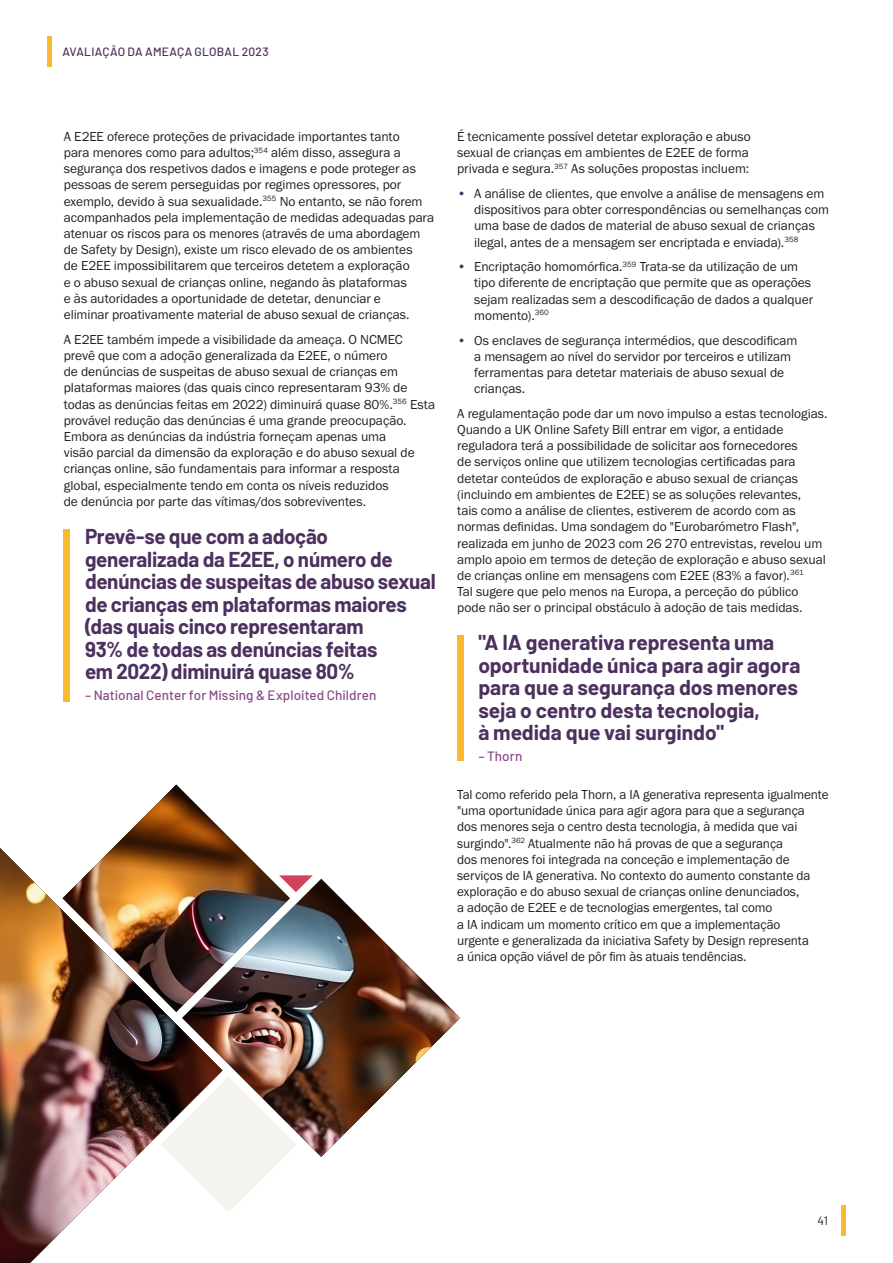
<style>
.page{position:relative;width:893px;height:1263px;background:#fff}
.page>*{position:absolute;margin:0;border:0;box-sizing:border-box;transform-origin:0 0}
.Quotes{font:700 21px/22.5px "Barlow";letter-spacing:-.01em;color:#4c305e}
.Body_copy_9pt{font:13.5px/16.2px "Franklin Gothic URW Boo";letter-spacing:-.005em;color:#231f20}
.Paragraph_Style_1{font:500 13.5px "Barlow";letter-spacing:.005em;color:#8a4988}
.t1{font:500 12px "Barlow";letter-spacing:.02em;color:#4c305e}
.t2{font:12px "Barlow";color:#231f20}
.s1{color:#4c305e}
</style>
<div class="page">
<div style="left:64px;top:530px;width:6px;height:172px;background:#faba2f"></div>
<div style="left:457px;top:635px;width:6px;height:126px;background:#faba2f"></div>
<img style="left:0;top:784px;width:460px;height:479px">
<hr style="left:48px;top:37px;width:4px;height:30px;background:#faba2f">
<hr style="left:841px;top:1205px;width:4px;height:31px;background:#faba2f">
<p class="t1" style="left:63px;top:43px;width:208px">AVALIAÇÃO DA AMEAÇA GLOBAL 2023</p>
<p class="Body_copy_9pt" style="left:64px;top:128px;width:372px">A E2EE oferece proteções de privacidade importantes tanto<br>para menores como para adultos;<sup>354</sup> além disso, assegura a segurança dos respetivos dados e imagens e pode proteger as pessoas de serem perseguidas por regimes opressores, por exemplo, devido à sua sexualidade.<sup>355</sup> No entanto, se não forem acompanhados pela implementação de medidas adequadas para atenuar os riscos para os menores (através de uma abordagem de Safety by Design), existe um risco elevado de os ambientes<br>de E2EE impossibilitarem que terceiros detetem a exploração<br>e o abuso sexual de crianças online, negando às plataformas<br>e às autoridades a oportunidade de detetar, denunciar e<br>eliminar proativamente material de abuso sexual de crianças.</p>
<p class="Body_copy_9pt" style="left:64px;top:331px;width:373px">A E2EE também impede a visibilidade da ameaça. O NCMEC prevê que com a adoção generalizada da E2EE, o número<br>de denúncias de suspeitas de abuso sexual de crianças em plataformas maiores (das quais cinco representaram 93% de todas as denúncias feitas em 2022) diminuirá quase 80%.<sup>356</sup> Esta provável redução das denúncias é uma grande preocupação.<br>Embora as denúncias da indústria forneçam apenas uma<br>visão parcial da dimensão da exploração e do abuso sexual de crianças online, são fundamentais para informar a resposta global, especialmente tendo em conta os níveis reduzidos<br>de denúncia por parte das vítimas/dos sobreviventes.</p>
<p class="Quotes" style="left:85px;top:524px;width:352px">Prevê-se que com a adoção generalizada da E2EE, o número de denúncias de suspeitas de abuso sexual de crianças em plataformas maiores (das quais cinco representaram<br>93% de todas as denúncias feitas<br>em 2022) diminuirá quase 80%</p>
<p class="Paragraph_Style_1" style="left:85px;top:685px;width:293px">– National Center for Missing &amp; Exploited Children</p>
<p class="Body_copy_9pt" style="left:457px;top:128px;width:295px">É tecnicamente possível detetar exploração e abuso sexual de crianças em ambientes de E2EE de forma privada e segura.<sup>357</sup> As soluções propostas incluem:</p>
<p class="Body_copy_9pt" style="left:474px;top:185px;width:357px;text-indent:-17px"><span class="s1">•</span> A análise de clientes, que envolve a análise de mensagens em dispositivos para obter correspondências ou semelhanças com uma base de dados de material de abuso sexual de crianças ilegal, antes de a mensagem ser encriptada e enviada).<sup>358</sup></p>
<p class="Body_copy_9pt" style="left:474px;top:258px;width:340px;text-indent:-17px"><span class="s1">•</span> Encriptação homomórfica.<sup>359</sup> Trata-se da utilização de um tipo diferente de encriptação que permite que as operações sejam realizadas sem a descodificação de dados a qualquer momento).<sup>360</sup></p>
<p class="Body_copy_9pt" style="left:474px;top:332px;width:325px;text-indent:-17px"><span class="s1">•</span> Os enclaves de segurança intermédios, que descodificam a mensagem ao nível do servidor por terceiros e utilizam ferramentas para detetar materiais de abuso sexual de crianças.</p>
<p class="Body_copy_9pt" style="left:457px;top:405px;width:372px">A regulamentação pode dar um novo impulso a estas tecnologias.<br>Quando a UK Online Safety Bill entrar em vigor, a entidade reguladora terá a possibilidade de solicitar aos fornecedores<br>de serviços online que utilizem tecnologias certificadas para detetar conteúdos de exploração e abuso sexual de crianças (incluindo em ambientes de E2EE) se as soluções relevantes,<br>tais como a análise de clientes, estiverem de acordo com as normas definidas. Uma sondagem do "Eurobarómetro Flash", realizada em junho de 2023 com 26 270 entrevistas, revelou um amplo apoio em termos de deteção de exploração e abuso sexual de crianças online em mensagens com E2EE (83% a favor).<sup>361<br></sup>Tal sugere que pelo menos na Europa, a perceção do público pode não ser o principal obstáculo à adoção de tais medidas.</p>
<p class="Quotes" style="left:478px;top:630px;width:324px">"A IA generativa representa uma oportunidade única para agir agora para que a segurança dos menores seja o centro desta tecnologia,<br>à medida que vai surgindo"</p>
<p class="Paragraph_Style_1" style="left:478px;top:746px;width:46px">– Thorn</p>
<p class="Body_copy_9pt" style="left:457px;top:786px;width:373px">Tal como referido pela Thorn, a IA generativa representa igualmente "uma oportunidade única para agir agora para que a segurança<br>dos menores seja o centro desta tecnologia, à medida que vai surgindo".<sup>362</sup> Atualmente não há provas de que a segurança<br>dos menores foi integrada na conceção e implementação de serviços de IA generativa. No contexto do aumento constante da exploração e do abuso sexual de crianças online denunciados,<br>a adoção de E2EE e de tecnologias emergentes, tal como<br>a IA indicam um momento crítico em que a implementação<br>urgente e generalizada da iniciativa Safety by Design representa<br>a única opção viável de pôr fim às atuais tendências.</p>
<p class="t2" style="left:817px;top:1212px;width:12px">41</p>
</div>
